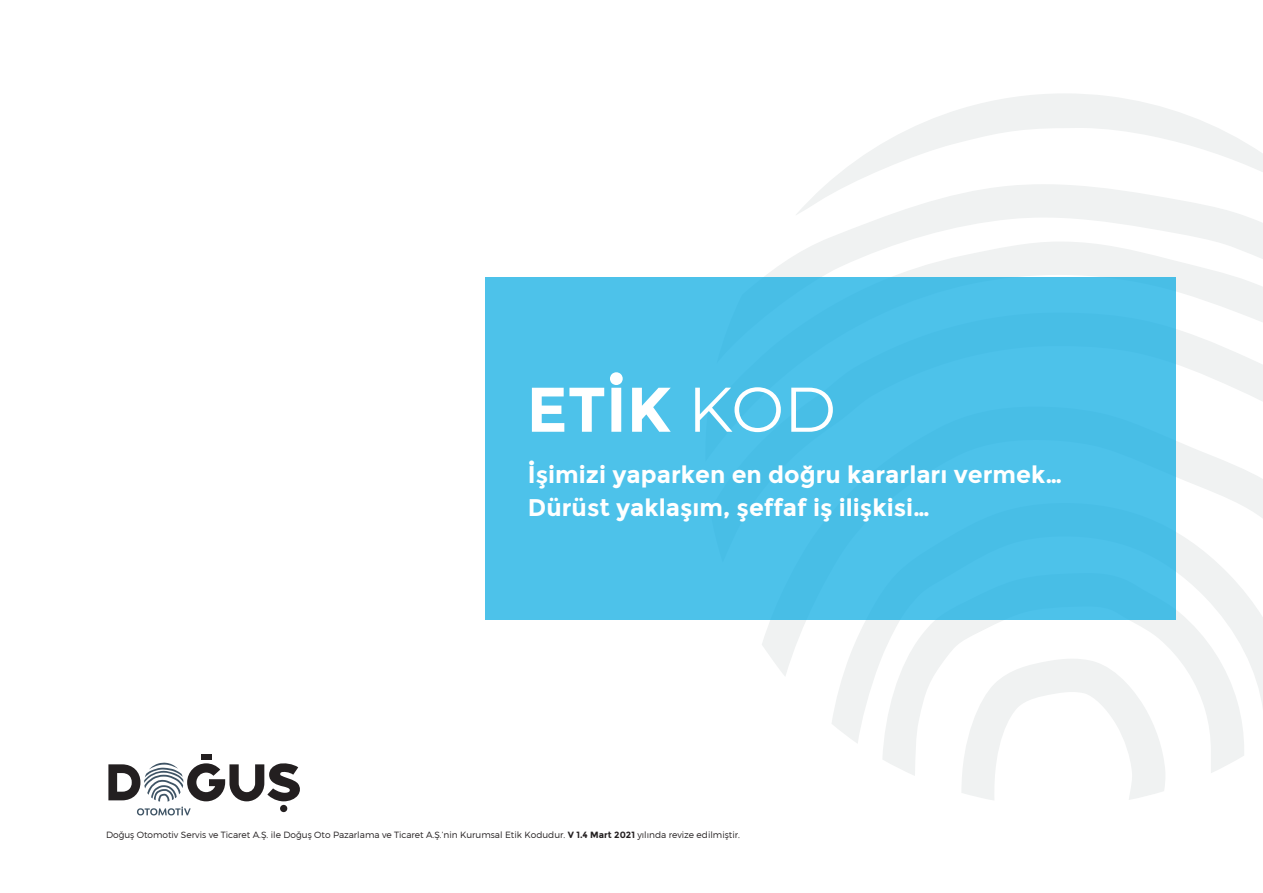
<style>
.page{position:relative;width:1263px;height:893px;background:#fff}
.page>*{position:absolute;margin:0;border:0;box-sizing:border-box;transform-origin:0 0}
.t1{font:700 63px "Montserrat";color:#fff}
.t2{font:700 24px/33px "Montserrat";color:#fff}
.t3{font:300 9px "Montserrat";color:#231f20}
.s1{font-weight:400}
.s2{font-weight:700}
</style>
<div class="page">
<svg style="left:962px;top:776px;width:203px;height:24px"></svg>
<svg style="left:883px;top:744px;width:361px;height:32px"></svg>
<svg style="left:832px;top:677px;width:431px;height:67px"></svg>
<svg style="left:762px;top:563px;width:501px;height:114px"></svg>
<svg style="left:1176px;top:462px;width:87px;height:101px"></svg>
<svg style="left:1176px;top:364px;width:87px;height:98px"></svg>
<svg style="left:764px;top:215px;width:499px;height:149px;fill:#f0f2f2"></svg>
<svg style="left:796px;top:94px;width:467px;height:121px"></svg>
<div style="left:485px;top:277px;width:691px;height:343px;background:#4dc2ea"></div>
<div style="left:201px;top:754px;width:11px;height:6px;background:#231f20"></div>
<svg style="left:108px;top:762px;width:192px;height:53px"></svg>
<p class="t1" style="left:526px;top:372px;width:311px">ETİK <span class="s1">KOD</span></p>
<p class="t2" style="left:528px;top:458px;width:536px">İşimizi yaparken en doğru kararları vermek…<br>Dürüst yaklaşım, şeffaf iş ilişkisi…</p>
<p class="t3" style="left:106px;top:829px;width:635px">Doğuş Otomotiv Servis ve Ticaret A.Ş. ile Doğuş Oto Pazarlama ve Ticaret A.Ş.’nin Kurumsal Etik Kodudur. <span class="s2">V 1.4 Mart 2021</span> yılında revize edilmiştir.</p>
</div>
